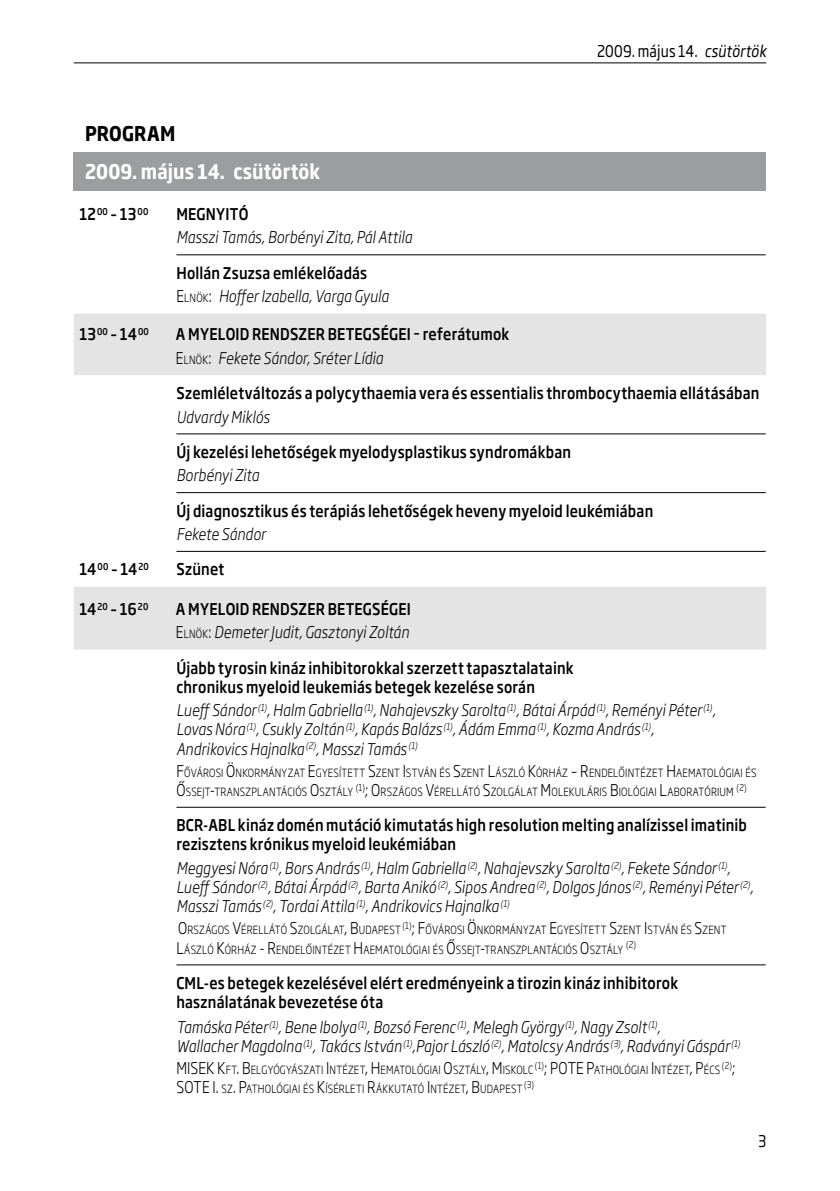
<style>
.page{position:relative;width:840px;height:1191px;background:#fff}
.page>*{position:absolute;margin:0;border:0;box-sizing:border-box;transform-origin:0 0}
.t1{font:700 20px "Soho Gothic Pro";letter-spacing:.01em;color:#fff;scale:.85 1}
.t2{font:700 20px "Soho Gothic Pro";letter-spacing:.01em;color:#000;scale:.85 1}
.t3{font:italic 300 16px/19.2px "Soho Gothic Pro";letter-spacing:.01em;color:#000;scale:.85 1}
.t4{font:500 16px/19.2px "Soho Gothic Pro";letter-spacing:.015em;color:#000;scale:.85 1}
.t5{font:16px "Soho Gothic Pro";letter-spacing:.015em;color:#000;scale:.85 1}
.t6{font:300 11.2px/19.2px "Soho Gothic Pro";letter-spacing:.02em;color:#000;scale:.85 1}
.t7{font:300 9.4px "Soho Gothic Pro";color:#000;scale:.85 1}
.s1{font-style:italic}
.s2{font-weight:500;font-style:normal}
.s3{font-style:normal}
.s4{font-style:normal;font-size:11.2px}
.s5{font-weight:300}
.s6{font-weight:300;font-size:11.2px}
.s7{font-weight:300;font-style:italic}
.s8{font-size:16px}
</style>
<div class="page">
<div style="left:74px;top:152px;width:691px;height:38px;background:#9c9d9f"></div>
<div style="left:74px;top:313px;width:691px;height:62px;background:#e4e4e5"></div>
<div style="left:74px;top:587px;width:691px;height:62px;background:#e4e4e5"></div>
<hr style="left:176px;top:433px;width:589px;height:1px;background:#000">
<hr style="left:176px;top:492px;width:589px;height:1px;background:#000">
<hr style="left:176px;top:551px;width:589px;height:1px;background:#000">
<hr style="left:176px;top:254px;width:589px;height:1px;background:#000">
<hr style="left:176px;top:806px;width:589px;height:1px;background:#000">
<hr style="left:176px;top:964px;width:589px;height:1px;background:#000">
<hr style="left:74px;top:62px;width:691px;height:1px;background:#000">
<p class="t5" style="left:596px;top:38px;width:200px">2009. május 14. <span class="s1">csütörtök</span></p>
<p class="t2" style="left:85px;top:117px;width:107px">Program</p>
<p class="t1" style="left:85px;top:156px;width:278px">2009. május 14. csütörtök</p>
<p class="t4" style="left:79px;top:203px;width:82px">12<sup>00</sup> – 13<sup>00</sup></p>
<p class="t4" style="left:176px;top:203px;width:86px">Megnyitó</p>
<p class="t3" style="left:176px;top:227px;width:278px">Masszi Tamás, Borbényi Zita, Pál Attila</p>
<p class="t3" style="left:176px;top:260px;width:251px;line-height:23.4px"><span class="s2">Hollán Zsuzsa emlékelőadás<br></span><span class="s3">E</span> <span class="s4">LNÖK</span><span class="s3">:</span> Hoffer Izabella, Varga Gyula</p>
<p class="t4" style="left:79px;top:324px;width:83px">13<sup>00</sup> – 14<sup>00</sup></p>
<p class="t4" style="left:176px;top:322px;width:393px;line-height:23.4px">A myeloid rendszer betegségei – referátumok<br><span class="s5">E</span> <span class="s6">LNÖK</span><span class="s5">:</span> <span class="s7">Fekete Sándor, Sréter Lídia</span></p>
<p class="t4" style="left:176px;top:382px;width:687px">Szemléletváltozás a polycythaemia vera és essentialis thrombocythaemia ellátásában</p>
<p class="t3" style="left:176px;top:406px;width:111px">Udvardy Miklós</p>
<p class="t4" style="left:176px;top:441px;width:465px">Új kezelési lehetőségek myelodysplastikus syndromákban</p>
<p class="t3" style="left:176px;top:465px;width:99px">Borbényi Zita</p>
<p class="t4" style="left:176px;top:500px;width:562px">Új diagnosztikus és terápiás lehetőségek heveny myeloid leukémiában</p>
<p class="t3" style="left:176px;top:523px;width:107px">Fekete Sándor</p>
<p class="t4" style="left:79px;top:559px;width:83px">14<sup>00</sup> – 14<sup>20</sup></p>
<p class="t4" style="left:176px;top:559px;width:58px">Szünet</p>
<p class="t4" style="left:79px;top:598px;width:82px">14<sup>20</sup> – 16<sup>20</sup></p>
<p class="t3" style="left:176px;top:596px;width:277px;line-height:23.4px"><span class="s2">A myeloid rendszer betegségei<br></span><span class="s3">E</span> <span class="s4">LNÖK</span><span class="s3">:</span> Demeter Judit, Gasztonyi Zoltán</p>
<p class="t4" style="left:176px;top:657px;width:468px">Újabb tyrosin kináz inhibitorokkal szerzett tapasztalataink chronikus myeloid leukemiás betegek kezelése során</p>
<p class="t3" style="left:176px;top:700px;width:635px">Lueff Sándor <sup>(1)</sup>, Halm Gabriella <sup>(1)</sup>, Nahajevszky Sarolta <sup>(1)</sup>, Bátai Árpád <sup>(1)</sup>, Reményi Péter <sup>(1)</sup>,<br>Lovas Nóra <sup>(1)</sup>, Csukly Zoltán <sup>(1)</sup>, Kapás Balázs <sup>(1)</sup>, Ádám Emma <sup>(1)</sup>, Kozma András <sup>(1)</sup>,<br>Andrikovics Hajnalka <sup>(2)</sup>, Masszi Tamás <sup>(1)</sup></p>
<p class="t6" style="left:176px;top:762px;width:682px"><span class="s8">F</span>ŐVÁROSI <span class="s8">Ö</span> NKORMÁNYZAT <span class="s8">E</span>GYESÍTETT <span class="s8">S</span>ZENT <span class="s8">I</span> STVÁN ÉS <span class="s8">S</span>ZENT <span class="s8">L</span>ÁSZLÓ <span class="s8">K</span>ÓRHÁZ <span class="s8">– R</span>ENDELŐINTÉZET <span class="s8">H</span>AEMATOLÓGIAI ÉS<br><span class="s8">Ő</span>SSEJT<span class="s8">-</span>TRANSZPLANTÁCIÓS <span class="s8">O</span>SZTÁLY <sup>(1)</sup><span class="s8">; O</span> RSZÁGOS <span class="s8">V</span>ÉRELLÁTÓ <span class="s8">S</span>ZOLGÁLAT <span class="s8">M</span>OLEKULÁRIS <span class="s8">B</span>IOLÓGIAI <span class="s8">L</span>ABORATÓRIUM</p>
<p class="t7" style="left:736px;top:780px;width:13px">(2)</p>
<p class="t4" style="left:176px;top:814px;width:672px">BCR-ABL kináz domén mutáció kimutatás high resolution melting analízissel imatinib rezisztens krónikus myeloid leukémiában</p>
<p class="t3" style="left:176px;top:857px;width:680px">Meggyesi Nóra <sup>(1)</sup>, Bors András <sup>(1)</sup>, Halm Gabriella <sup>(2)</sup>, Nahajevszky Sarolta <sup>(2)</sup>, Fekete Sándor <sup>(1)</sup>,<br>LueffSándor <sup>(2)</sup>, Bátai Árpád <sup>(2)</sup>, Barta Anikó <sup>(2)</sup>, Sipos Andrea <sup>(2)</sup>, Dolgos János <sup>(2)</sup>, Reményi Péter <sup>(2)</sup>,<br>Masszi Tamás <sup>(2)</sup>, Tordai Attila <sup>(1)</sup>, Andrikovics Hajnalka <sup>(1)</sup></p>
<p class="t6" style="left:178px;top:920px;width:256px"><span class="s8">O</span> RSZÁGOS <span class="s8">V</span>ÉRELLÁTÓ <span class="s8">S</span>ZOLGÁLAT<span class="s8">, B</span>UDAPEST</p>
<p class="t6" style="left:176px;top:920px;width:647px;text-indent:226px"><sup>(1)</sup><span class="s8">; F</span>ŐVÁROSI <span class="s8">Ö</span> NKORMÁNYZAT <span class="s8">E</span>GYESÍTETT <span class="s8">S</span>ZENT <span class="s8">I</span> STVÁN ÉS <span class="s8">S</span>ZENT<br><span class="s8">L</span>ÁSZLÓ <span class="s8">K</span>ÓRHÁZ <span class="s8">- R</span>ENDELŐINTÉZET <span class="s8">H</span>AEMATOLÓGIAI ÉS <span class="s8">Ő</span>SSEJT<span class="s8">-</span>TRANSZPLANTÁCIÓS <span class="s8">O</span>SZTÁLY</p>
<p class="t7" style="left:625px;top:937px;width:13px">(2)</p>
<p class="t4" style="left:176px;top:972px;width:591px">CML-es betegek kezelésével elért eredményeink a tirozin kináz inhibitorok használatának bevezetése óta</p>
<p class="t3" style="left:176px;top:1016px;width:664px">Tamáska Péter <sup>(1)</sup>, Bene Ibolya <sup>(1)</sup>, Bozsó Ferenc <sup>(1)</sup>, Melegh György <sup>(1)</sup>, Nagy Zsolt <sup>(1)</sup>,<br>Wallacher Magdolna <sup>(1)</sup>, Takács István <sup>(1)</sup>,Pajor László <sup>(2)</sup>, Matolcsy András <sup>(3)</sup>, Radványi Gáspár <sup>(1)</sup></p>
<p class="t6" style="left:176px;top:1059px;width:639px"><span class="s8">MISEK K</span>FT<span class="s8">. B</span>ELGYÓGYÁSZATI <span class="s8">I</span> NTÉZET<span class="s8">, H</span>EMATOLÓGIAI <span class="s8">O</span>SZTÁLY<span class="s8">, M</span>ISKOLC <sup>(1)</sup><span class="s8">; POTE P</span>ATHOLÓGIAI <span class="s8">I</span> NTÉZET<span class="s8">, P</span> ÉCS</p>
<p class="t7" style="left:721px;top:1058px;width:17px">(2)<span class="s8">;</span></p>
<p class="t6" style="left:176px;top:1079px;width:401px"><span class="s8">SOTE I .</span> SZ<span class="s8">. P</span>ATHOLÓGIAI ÉS <span class="s8">K</span>ÍSÉRLETI <span class="s8">R</span>ÁKKUTATÓ <span class="s8">I</span> NTÉZET<span class="s8">, B</span>UDAPEST</p>
<p class="t7" style="left:524px;top:1077px;width:13px">(3)</p>
<p class="t5" style="left:757px;top:1128px;width:11px">3</p>
</div>
